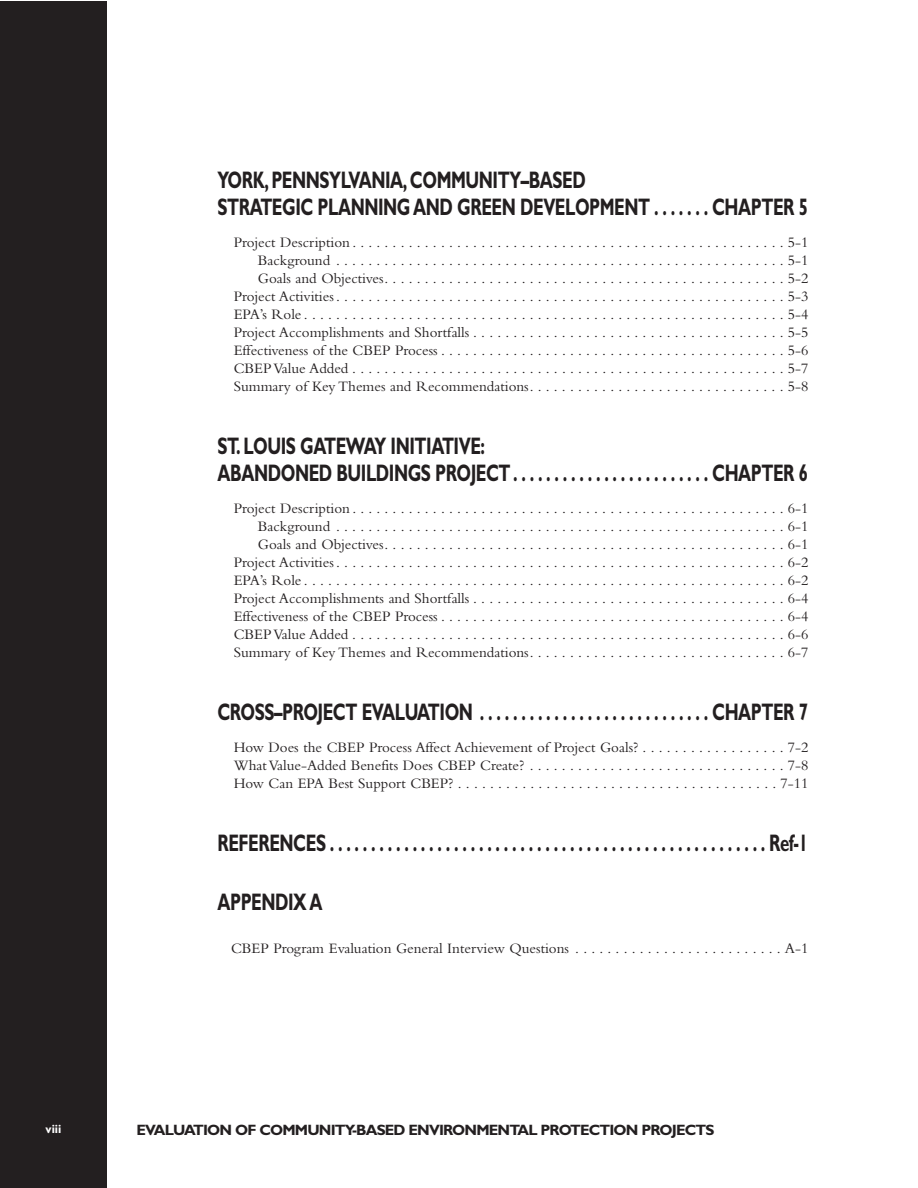
<style>
.page{position:relative;width:918px;height:1188px;background:#fff}
.page>*{position:absolute;margin:0;border:0;box-sizing:border-box;transform-origin:0 0}
.t1{font:700 24px/27px "Gill Sans";letter-spacing:-.03em;color:#231f20;scale:.7 1}
.t2{font:15px "Bembo";color:#231f20}
.t3{font:700 15px "Gill Sans";letter-spacing:-.055em;color:#231f20}
.t4{font:700 12px "Gill Sans";color:#fff}
</style>
<div class="page">
<div style="left:0;top:1px;width:107px;height:1187px;background:#231f20"></div>
<p class="t1" style="left:218px;top:170px;width:845px">YORK, PENNSYLVANIA, COMMUNITY–BASED<br>STRATEGIC PLANNING AND GREEN DEVELOPMENT . . . . . . . CHAPTER 5</p>
<p class="t2" style="left:234px;top:237px;width:576px">Project Description . . . . . . . . . . . . . . . . . . . . . . . . . . . . . . . . . . . . . . . . . . . . . . . . . . . . . . 5-1</p>
<p class="t2" style="left:258px;top:255px;width:552px">Background . . . . . . . . . . . . . . . . . . . . . . . . . . . . . . . . . . . . . . . . . . . . . . . . . . . . . . . . 5-1</p>
<p class="t2" style="left:258px;top:273px;width:552px">Goals and Objectives . . . . . . . . . . . . . . . . . . . . . . . . . . . . . . . . . . . . . . . . . . . . . . . . . . 5-2</p>
<p class="t2" style="left:234px;top:291px;width:576px">Project Activities . . . . . . . . . . . . . . . . . . . . . . . . . . . . . . . . . . . . . . . . . . . . . . . . . . . . . . . . 5-3</p>
<p class="t2" style="left:234px;top:309px;width:576px">EPA’s Role . . . . . . . . . . . . . . . . . . . . . . . . . . . . . . . . . . . . . . . . . . . . . . . . . . . . . . . . . . . . 5-4</p>
<p class="t2" style="left:234px;top:327px;width:576px">Project Accomplishments and Shortfalls . . . . . . . . . . . . . . . . . . . . . . . . . . . . . . . . . . . . . . . 5-5</p>
<p class="t2" style="left:234px;top:345px;width:576px">Effectiveness of the CBEP Process . . . . . . . . . . . . . . . . . . . . . . . . . . . . . . . . . . . . . . . . . . . 5-6</p>
<p class="t2" style="left:234px;top:363px;width:576px">CBEP Value Added . . . . . . . . . . . . . . . . . . . . . . . . . . . . . . . . . . . . . . . . . . . . . . . . . . . . . . 5-7</p>
<p class="t2" style="left:234px;top:381px;width:576px">Summary of Key Themes and Recommendations . . . . . . . . . . . . . . . . . . . . . . . . . . . . . . . . 5-8</p>
<p class="t1" style="left:217px;top:435px;width:845px">ST. LOUIS GATEWAY INITIATIVE:<br>ABANDONED BUILDINGS PROJECT . . . . . . . . . . . . . . . . . . . . . . . . CHAPTER 6</p>
<p class="t2" style="left:234px;top:503px;width:576px">Project Description . . . . . . . . . . . . . . . . . . . . . . . . . . . . . . . . . . . . . . . . . . . . . . . . . . . . . . 6-1</p>
<p class="t2" style="left:258px;top:521px;width:552px">Background . . . . . . . . . . . . . . . . . . . . . . . . . . . . . . . . . . . . . . . . . . . . . . . . . . . . . . . . 6-1</p>
<p class="t2" style="left:258px;top:539px;width:552px">Goals and Objectives . . . . . . . . . . . . . . . . . . . . . . . . . . . . . . . . . . . . . . . . . . . . . . . . . . 6-1</p>
<p class="t2" style="left:234px;top:557px;width:576px">Project Activities . . . . . . . . . . . . . . . . . . . . . . . . . . . . . . . . . . . . . . . . . . . . . . . . . . . . . . . . 6-2</p>
<p class="t2" style="left:234px;top:575px;width:576px">EPA’s Role . . . . . . . . . . . . . . . . . . . . . . . . . . . . . . . . . . . . . . . . . . . . . . . . . . . . . . . . . . . . 6-2</p>
<p class="t2" style="left:234px;top:593px;width:576px">Project Accomplishments and Shortfalls . . . . . . . . . . . . . . . . . . . . . . . . . . . . . . . . . . . . . . . 6-4</p>
<p class="t2" style="left:234px;top:611px;width:576px">Effectiveness of the CBEP Process . . . . . . . . . . . . . . . . . . . . . . . . . . . . . . . . . . . . . . . . . . . 6-4</p>
<p class="t2" style="left:234px;top:629px;width:576px">CBEP Value Added . . . . . . . . . . . . . . . . . . . . . . . . . . . . . . . . . . . . . . . . . . . . . . . . . . . . . . 6-6</p>
<p class="t2" style="left:234px;top:647px;width:576px">Summary of Key Themes and Recommendations . . . . . . . . . . . . . . . . . . . . . . . . . . . . . . . . 6-7</p>
<p class="t1" style="left:218px;top:701px;width:845px">CROSS–PROJECT EVALUATION . . . . . . . . . . . . . . . . . . . . . . . . . . . . CHAPTER 7</p>
<p class="t2" style="left:234px;top:742px;width:576px">How Does the CBEP Process Affect Achievement of Project Goals? . . . . . . . . . . . . . . . . . . 7-2</p>
<p class="t2" style="left:234px;top:760px;width:576px">What Value-Added Benefits Does CBEP Create? . . . . . . . . . . . . . . . . . . . . . . . . . . . . . . . . 7-8</p>
<p class="t2" style="left:234px;top:778px;width:576px">How Can EPA Best Support CBEP? . . . . . . . . . . . . . . . . . . . . . . . . . . . . . . . . . . . . . . . . 7-11</p>
<p class="t1" style="left:218px;top:832px;width:845px">REFERENCES . . . . . . . . . . . . . . . . . . . . . . . . . . . . . . . . . . . . . . . . . . . . . . . . . . . . . Ref-1</p>
<p class="t1" style="left:218px;top:891px;width:152px">APPENDIX A</p>
<p class="t2" style="left:231px;top:943px;width:579px">CBEP Program Evaluation General Interview Questions . . . . . . . . . . . . . . . . . . . . . . . . . . A-1</p>
<p class="t4" style="left:46px;top:1125px;width:17px">viii</p>
<p class="t3" style="left:136px;top:1124px;width:579px">EVALUATION OF COMMUNITY-BASED ENVIRONMENTAL PROTECTION PROJECTS</p>
</div>
